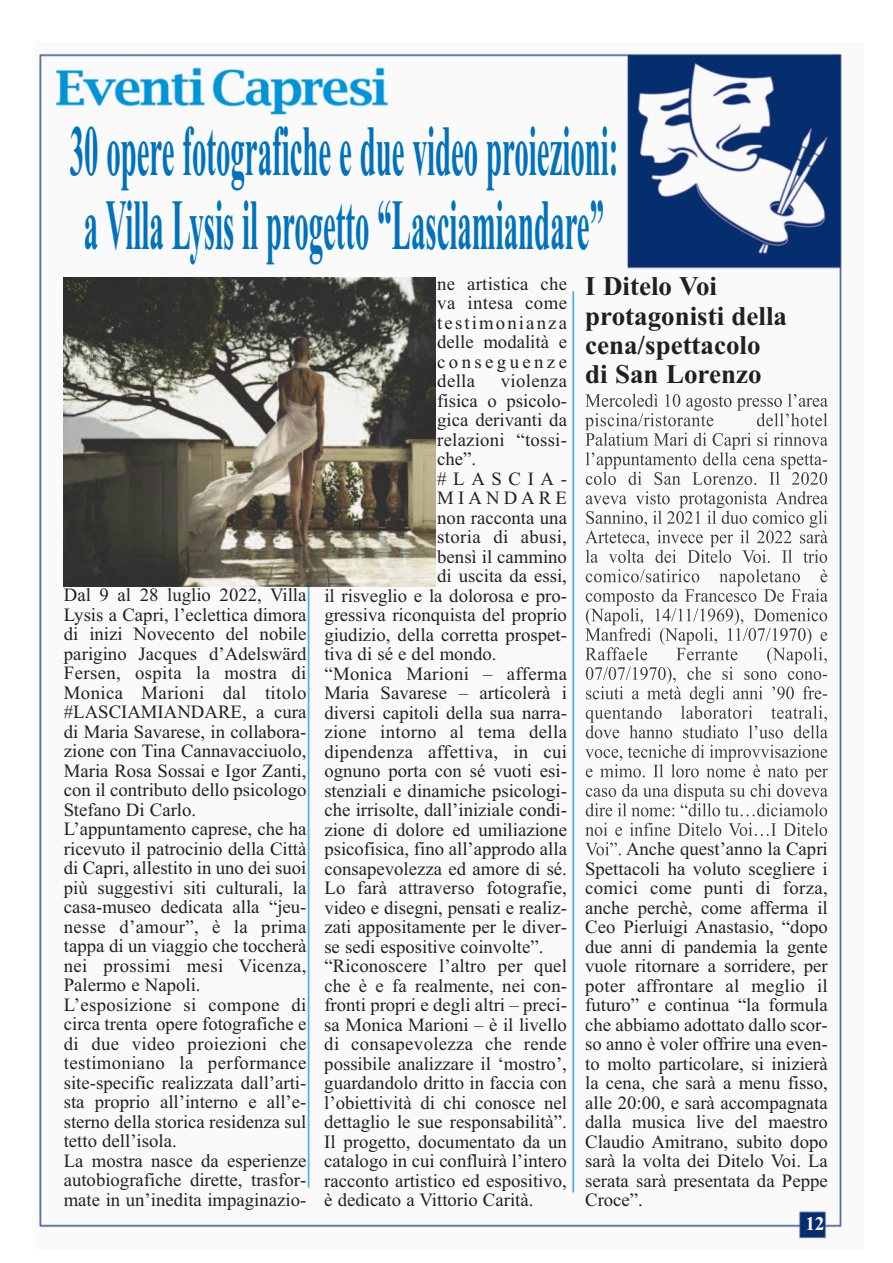
<style>
.page{position:relative;width:893px;height:1263px;background:#fff}
.page>*{position:absolute;margin:0;border:0;box-sizing:border-box;transform-origin:0 0}
.t1{font:700 72px/73.5px "Times";color:#0072bc;scale:.4 1}
.t2{font:700 27px/29.2px "Times";color:#231f20}
.t3{font:700 19.5px "Times";color:#fff}
.t4{font:18.75px/19.5px "Times";color:#231f20;text-align:justify}
.t5{font:18.75px "Times";letter-spacing:.02em;color:#231f20}
.t6{font:18.75px "Times";letter-spacing:.22em;color:#231f20}
</style>
<div class="page">
<img style="left:39px;top:53px;width:803px;height:1186px">
<img style="left:585px;top:394px;width:72px;height:13px">
<img style="left:585px;top:413px;width:53px;height:17px">
<img style="left:585px;top:433px;width:50px;height:13px">
<img style="left:586px;top:452px;width:48px;height:17px">
<img style="left:586px;top:472px;width:85px;height:13px">
<img style="left:586px;top:491px;width:69px;height:13px">
<img style="left:586px;top:511px;width:49px;height:13px">
<img style="left:585px;top:530px;width:75px;height:16px">
<img style="left:586px;top:550px;width:78px;height:13px">
<img style="left:586px;top:569px;width:65px;height:13px">
<img style="left:586px;top:593px;width:54px;height:13px">
<img style="left:586px;top:608px;width:57px;height:17px">
<img style="left:585px;top:628px;width:61px;height:13px">
<img style="left:585px;top:647px;width:49px;height:13px">
<img style="left:586px;top:667px;width:108px;height:17px">
<img style="left:586px;top:686px;width:64px;height:13px">
<img style="left:586px;top:707px;width:67px;height:16px">
<img style="left:586px;top:725px;width:66px;height:13px">
<img style="left:585px;top:745px;width:76px;height:16px">
<img style="left:586px;top:764px;width:72px;height:13px">
<img style="left:586px;top:784px;width:64px;height:13px">
<img style="left:586px;top:803px;width:62px;height:13px">
<img style="left:585px;top:823px;width:67px;height:13px">
<img style="left:585px;top:842px;width:36px;height:13px">
<img style="left:64px;top:277px;width:372px;height:310px">
<h1 class="t1" style="left:70px;top:114px;width:1373px">30 opere fotografiche e due video proiezioni: a Vi la Lysis il progetto “Lasciamiandare”</h1>
<p class="t4" style="left:64px;top:585px;width:244px;text-align:left">Dal 9 al 28 luglio 2022, Villa<br>Lysis a Capri, l’eclettica dimora di inizi Novecento del nobile parigino Jacques d’Adelswärd<br>Fersen, ospita la mostra di<br>Monica Marioni dal titolo #LASCIAMIANDARE, a cura di Maria Savarese, in collabora&shy;zione con Tina Cannavacciuolo,<br>Maria Rosa Sossai e Igor Zanti, con il contributo dello psicologo<br>Stefano Di Carlo.<br>L’appuntamento caprese, che ha ricevuto il patrocinio della Città di Capri, allestito in uno dei suoi più suggestivi siti culturali, la casa-museo dedicata alla “jeu&shy;nesse d’amour”, è la prima tappa di un viaggio che toccherà nei prossimi mesi Vicenza,<br>Palermo e Napoli.<br>L’esposizione si compone di circa trenta opere fotografiche e di due video proiezioni che testimoniano la performance site-specific realizzata dall’arti&shy;sta proprio all’interno e all’e&shy;sterno della storica residenza sul tetto dell’isola.<br>La mostra nasce da esperienze autobiografiche dirette, trasfor&shy;mate in un’inedita impaginazio-</p>
<p class="t4" style="left:437px;top:273px;width:131px">ne artistica che va intesa come testimonianza delle modalità e conseguenze della</p>
<p class="t5" style="left:501px;top:370px;width:68px">violenza</p>
<p class="t4" style="left:437px;top:390px;width:131px">fisica o psicolo-</p>
<p class="t4" style="left:437px;top:410px;width:131px">gica derivanti da</p>
<p class="t4" style="left:437px;top:429px;width:131px">relazioni “tossi-</p>
<p class="t4" style="left:437px;top:449px;width:41px">che”.</p>
<p class="t4" style="left:437px;top:468px;width:131px">#LASCIA-</p>
<p class="t6" style="left:437px;top:487px;width:131px">MIANDARE</p>
<p class="t4" style="left:437px;top:507px;width:131px">non racconta una</p>
<p class="t5" style="left:437px;top:526px;width:131px">storia di abusi,</p>
<p class="t4" style="left:437px;top:546px;width:131px">bensì il cammino</p>
<p class="t4" style="left:437px;top:566px;width:131px">di uscita da essi,</p>
<p class="t4" style="left:324px;top:585px;width:244px">il risveglio e la dolorosa e pro-</p>
<p class="t4" style="left:324px;top:605px;width:244px">gressiva riconquista del proprio</p>
<p class="t4" style="left:324px;top:624px;width:244px">giudizio, della corretta prospet-</p>
<p class="t4" style="left:324px;top:644px;width:174px">tiva di sé e del mondo.</p>
<p class="t5" style="left:324px;top:662px;width:244px">“Monica Marioni – afferma</p>
<p class="t4" style="left:324px;top:683px;width:244px">Maria Savarese – articolerà i</p>
<p class="t4" style="left:324px;top:702px;width:244px">diversi capitoli della sua narra-</p>
<p class="t5" style="left:324px;top:721px;width:244px">zione intorno al tema della</p>
<p class="t5" style="left:324px;top:740px;width:244px">dipendenza affettiva, in cui</p>
<p class="t4" style="left:324px;top:761px;width:244px">ognuno porta con sé vuoti esi-</p>
<p class="t4" style="left:324px;top:780px;width:244px">stenziali e dinamiche psicologi-</p>
<p class="t4" style="left:324px;top:800px;width:244px">che irrisolte, dall’iniziale condi-</p>
<p class="t4" style="left:324px;top:819px;width:244px">zione di dolore ed umiliazione</p>
<p class="t4" style="left:324px;top:839px;width:244px">psicofisica, fino all’approdo alla</p>
<p class="t4" style="left:324px;top:858px;width:244px">consapevolezza ed amore di sé.</p>
<p class="t4" style="left:324px;top:878px;width:244px">Lo farà attraverso fotografie,</p>
<p class="t4" style="left:324px;top:897px;width:244px">video e disegni, pensati e realiz-</p>
<p class="t4" style="left:324px;top:917px;width:244px">zati appositamente per le diver-</p>
<p class="t4" style="left:324px;top:936px;width:221px">se sedi espositive coinvolte”.</p>
<p class="t4" style="left:324px;top:956px;width:244px">“Riconoscere l’altro per quel</p>
<p class="t4" style="left:324px;top:975px;width:244px">che è e fa realmente, nei con-</p>
<p class="t4" style="left:324px;top:995px;width:244px">fronti propri e degli altri – preci-</p>
<p class="t4" style="left:324px;top:1014px;width:244px">sa Monica Marioni – è il livello</p>
<p class="t5" style="left:324px;top:1033px;width:244px">di consapevolezza che rende</p>
<p class="t4" style="left:324px;top:1053px;width:244px">possibile analizzare il ‘mostro’,</p>
<p class="t4" style="left:324px;top:1073px;width:244px">guardandolo dritto in faccia con</p>
<p class="t4" style="left:324px;top:1092px;width:244px">l’obiettività di chi conosce nel</p>
<p class="t4" style="left:324px;top:1112px;width:244px">dettaglio le sue responsabilità”.</p>
<p class="t4" style="left:324px;top:1131px;width:244px">Il progetto, documentato da un</p>
<p class="t4" style="left:324px;top:1151px;width:244px">catalogo in cui confluirà l’intero</p>
<p class="t4" style="left:324px;top:1170px;width:244px">racconto artistico ed espositivo,</p>
<p class="t4" style="left:324px;top:1190px;width:211px">è dedicato a Vittorio Carità.</p>
<h2 class="t2" style="left:585px;top:271px;width:203px">I Ditelo Voi protagonisti della cena/spettacolo di San Lorenzo</h2>
<p class="t4" style="left:585px;top:839px;width:244px;text-indent:41px">Anche quest’anno la Capri Spettacoli ha voluto scegliere i comici come punti di forza, anche perchè, come afferma il Ceo Pierluigi Anastasio, “dopo due anni di pandemia la gente vuole ritornare a sorridere, per poter affrontare al meglio il futuro” e continua “la formula che abbiamo adottato dallo scor&shy;so anno è voler offrire una even&shy;to molto particolare, si inizierà la cena, che sarà a menu fisso, alle 20:00, e sarà accompagnata dalla musica live del maestro Claudio Amitrano, subito dopo sarà la volta dei Ditelo Voi. La serata sarà presentata da Peppe Croce”.</p>
<p class="t3" style="left:805px;top:1212px;width:21px">12</p>
</div>
